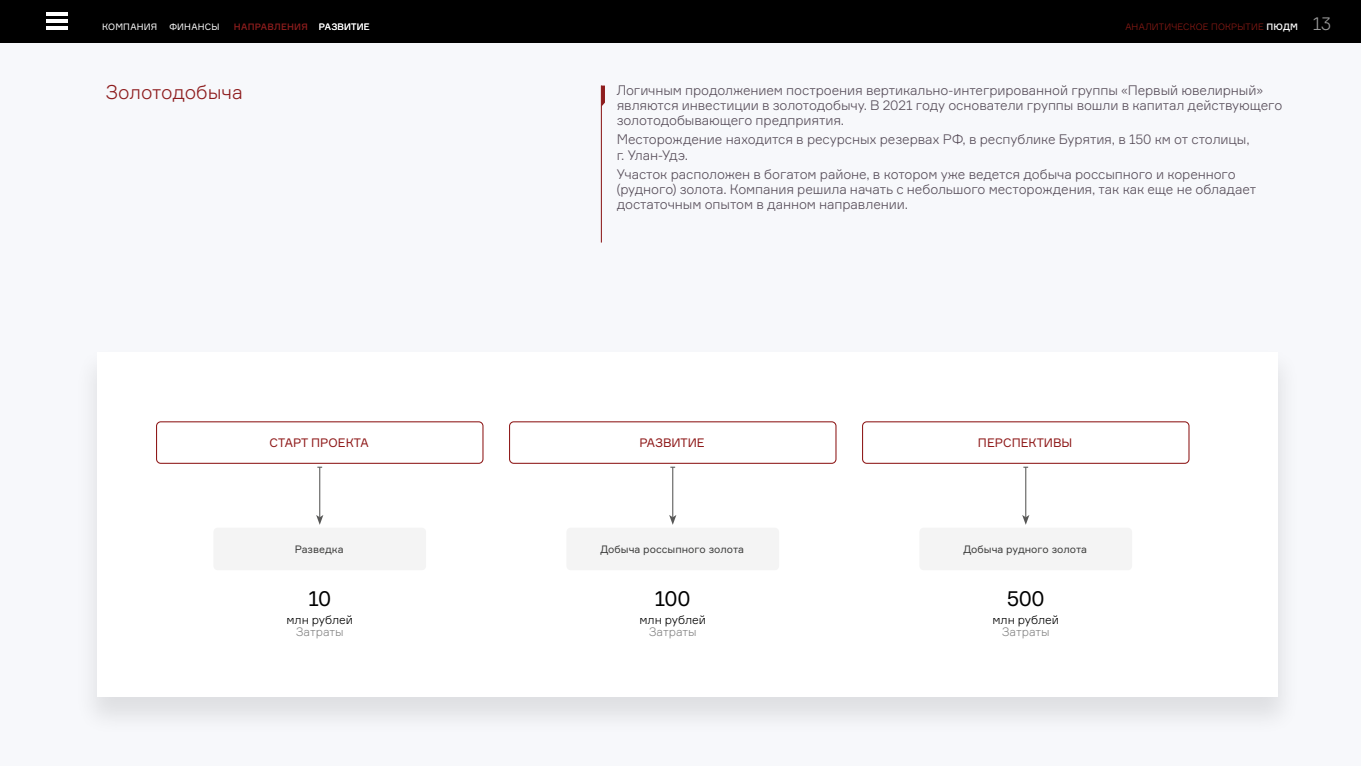
<style>
.page{position:relative;width:1361px;height:766px;background:#fff}
.page>*{position:absolute;margin:0;border:0;box-sizing:border-box;transform-origin:0 0}
.t1{font:21px "Formular";letter-spacing:-.02em;color:#000}
.t2{font:300 19.5px "Formular";letter-spacing:-.01em;color:#8e1d1e}
.t3{font:300 13.5px/15px "Formular";letter-spacing:-.01em;color:#564c58}
.t4{font:12px "Formular";color:#8e1818}
.t5{font:300 12px "Formular";letter-spacing:-.005em;color:#000}
.t6{font:300 12px "Formular";color:#878787}
.t7{font:10.5px "Formular";color:#3c3c3b}
.t8{font:300 9px "Formular";letter-spacing:.02em;color:#921c16}
.t9{font:500 9px "Formular";letter-spacing:.02em;color:#8e1d1d}
.t10{font:9px "Formular";letter-spacing:.02em;color:#fff}
.s1{font-weight:400;color:#fff}
.s2{font-weight:500;color:#fff}
.s3{font-size:18px;color:#fff}
</style>
<div class="page">
<div style="left:0;top:0;width:1361px;height:765px;background:#f7f8fb"></div>
<div style="left:0;top:0;width:1361px;height:43px;background:#000"></div>
<hr style="left:47px;top:13px;width:21px;height:3px;background:#fff">
<hr style="left:47px;top:20px;width:21px;height:3px;background:#fff">
<hr style="left:47px;top:26px;width:21px;height:4px;background:#fff">
<hr style="left:601px;top:85px;width:1px;height:157px;background:#8e1d1e">
<svg style="left:601px;top:85px;width:4px;height:22px"></svg>
<div style="left:74px;top:345px;width:1227px;height:392px;background:#000;opacity:.1"></div>
<div style="left:98px;top:352px;width:1180px;height:344px;background:#fff"></div>
<div style="left:509px;top:421px;width:327px;height:42px;border:1px solid #8e1818;border-radius:4px"></div>
<div style="left:566px;top:527px;width:213px;height:43px;background:#f4f4f4;border-radius:4px"></div>
<hr style="left:672px;top:467px;width:1px;height:50px;background:#575756">
<svg style="left:669px;top:514px;width:7px;height:10px"></svg>
<div style="left:862px;top:421px;width:327px;height:42px;border:1px solid #8e1818;border-radius:4px"></div>
<div style="left:919px;top:527px;width:213px;height:43px;background:#f4f4f4;border-radius:4px"></div>
<hr style="left:1025px;top:467px;width:1px;height:50px;background:#575756">
<svg style="left:1022px;top:514px;width:7px;height:10px"></svg>
<div style="left:156px;top:421px;width:327px;height:42px;border:1px solid #8e1818;border-radius:4px"></div>
<div style="left:213px;top:527px;width:213px;height:43px;background:#f4f4f4;border-radius:4px"></div>
<hr style="left:319px;top:467px;width:1px;height:50px;background:#575756">
<svg style="left:316px;top:514px;width:7px;height:10px"></svg>
<p class="t10" style="left:102px;top:21px;width:57px">КОМПАНИЯ</p>
<p class="t10" style="left:169px;top:21px;width:52px">ФИНАНСЫ</p>
<p class="t9" style="left:234px;top:21px;width:137px">НАПРАВЛЕНИЯ <span class="s1">РАЗВИТИЕ</span></p>
<p class="t8" style="left:1125px;top:21px;width:207px">АНАЛИТИЧЕСКОЕ ПОКРЫТИЕ <span class="s2">ПЮДМ</span> <span class="s3">13</span></p>
<h2 class="t2" style="left:106px;top:81px;width:139px">Золотодобыча</h2>
<p class="t3" style="left:617px;top:83px;width:667px">Логичным продолжением построения вертикально-интегрированной группы «Первый ювелирный» являются инвестиции в золотодобычу. В 2021 году основатели группы вошли в капитал действующего золотодобывающего предприятия.</p>
<p class="t3" style="left:617px;top:132px;width:634px">Месторождение находится в ресурсных резервах РФ, в республике Бурятия, в 150 км от столицы, г. Улан-Удэ.</p>
<p class="t3" style="left:617px;top:166px;width:641px">Участок расположен в богатом районе, в котором уже ведется добыча россыпного и коренного (рудного) золота. Компания решила начать с небольшого месторождения, так как еще не обладает достаточным опытом в данном направлении.</p>
<p class="t4" style="left:270px;top:435px;width:100px">СТАРТ ПРОЕКТА</p>
<p class="t7" style="left:295px;top:542px;width:50px">Разведка</p>
<h1 class="t1" style="left:308px;top:585px;width:24px">10</h1>
<p class="t5" style="left:286px;top:611px;width:68px">млн рублей</p>
<p class="t6" style="left:296px;top:623px;width:49px">Затраты</p>
<p class="t4" style="left:639px;top:435px;width:67px">РАЗВИТИЕ</p>
<p class="t7" style="left:600px;top:542px;width:145px">Добыча россыпного золота</p>
<h1 class="t1" style="left:655px;top:585px;width:37px">100</h1>
<p class="t5" style="left:639px;top:611px;width:68px">млн рублей</p>
<p class="t6" style="left:649px;top:623px;width:49px">Затраты</p>
<p class="t4" style="left:978px;top:435px;width:96px">ПЕРСПЕКТИВЫ</p>
<p class="t7" style="left:963px;top:542px;width:125px">Добыча рудного золота</p>
<h1 class="t1" style="left:1007px;top:585px;width:39px">500</h1>
<p class="t5" style="left:992px;top:611px;width:68px">млн рублей</p>
<p class="t6" style="left:1002px;top:623px;width:49px">Затраты</p>
</div>
